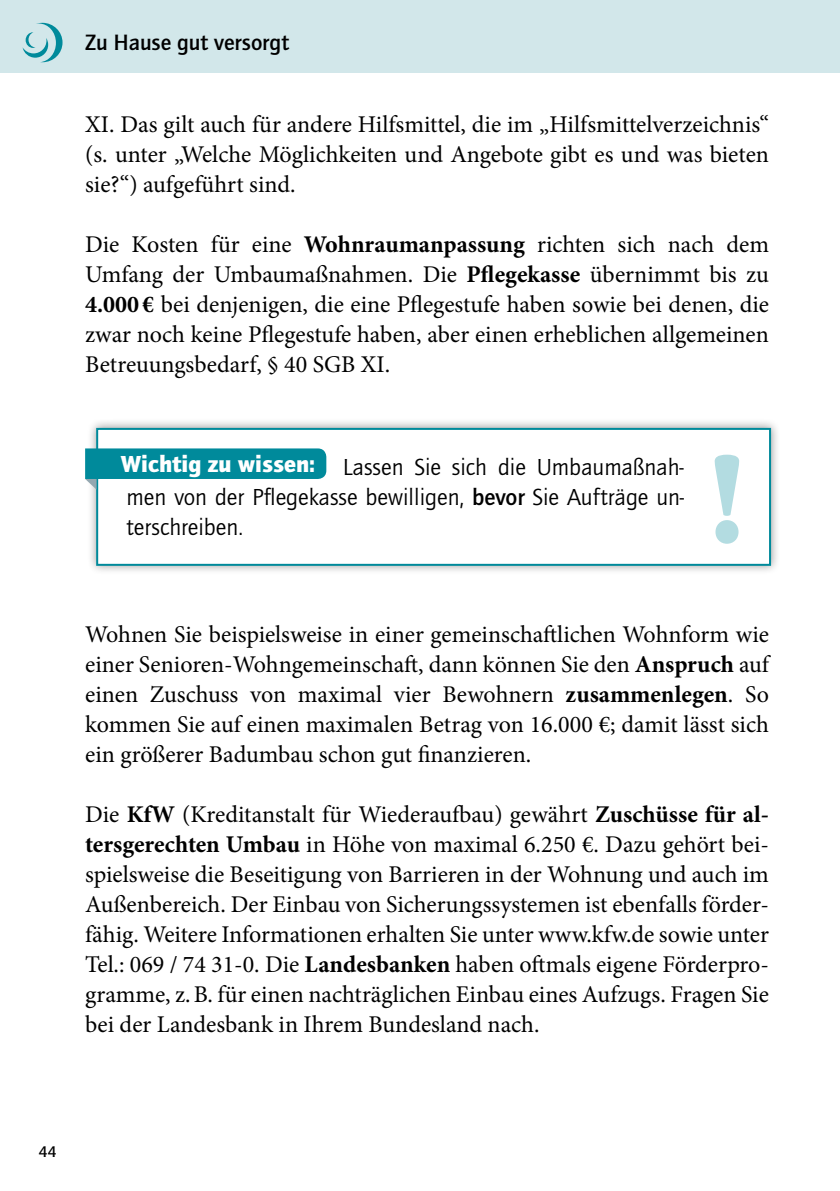
<style>
.page{position:relative;width:840px;height:1191px;background:#fff}
.page>*{position:absolute;margin:0;border:0;box-sizing:border-box;transform-origin:0 0}
.t1{font:900 131.6px "Minion Std";color:#008a9b}
.Fließtext{font:24px/30px "Minion Pro";color:#000;text-align:justify}
.t2{font:24px/30px "Quay Sans ITC Std";color:#000;text-align:justify}
.t3{font:900 24px "Quay Sans ITC Std";color:#fff}
.t4{font:500 23px "Quay Sans ITC Std";letter-spacing:-.005em;color:#000}
.t5{font:500 16px "Quay Sans ITC Std";color:#000}
.s1{font-weight:700}
.s2{font-weight:500}
</style>
<div class="page">
<div style="left:0;top:0;width:839px;height:72px;background:#d2e7ea"></div>
<svg style="left:23px;top:23px;width:39px;height:39px"></svg>
<div style="left:86px;top:418px;width:693px;height:157px;background:#000;opacity:.4"></div>
<svg style="left:95px;top:427px;width:676px;height:140px"></svg>
<svg style="left:85px;top:448px;width:241px;height:41px"></svg>
<p class="t4" style="left:85px;top:29px;width:205px">Zu Hause gut versorgt</p>
<p class="Fließtext" style="left:85px;top:109px;width:685px">XI. Das gilt auch für andere Hilfsmittel, die im „Hilfsmittelverzeichnis“ (s. unter „Welche Möglichkeiten und Angebote gibt es und was bieten sie?“) aufgeführt sind.</p>
<p class="Fließtext" style="left:85px;top:229px;width:685px">Die Kosten für eine <span class="s1">Wohnraumanpassung</span> richten sich nach dem Umfang der Umbaumaßnahmen. Die <span class="s1">Pflegekasse</span> übernimmt bis zu <span class="s1">4.000 €</span> bei denjenigen, die eine Pflegestufe haben sowie bei denen, die zwar noch keine Pflegestufe haben, aber einen erheblichen allgemeinen Betreuungsbedarf, § 40 SGB XI.</p>
<p class="t3" style="left:121px;top:449px;width:196px">Wichtig zu wissen:</p>
<h1 class="t1" style="left:708px;top:433px;width:38px">!</h1>
<p class="t2" style="left:126px;top:452px;width:558px;text-indent:216px">Lassen Sie sich die Umbaumaßnah&shy;men von der Pflegekasse bewilligen, <span class="s2">bevor</span> Sie Aufträge un&shy;terschreiben.</p>
<p class="Fließtext" style="left:85px;top:619px;width:685px">Wohnen Sie beispielsweise in einer gemeinschaftlichen Wohnform wie einer Senioren-Wohngemeinschaft, dann können Sie den <span class="s1">Anspruch</span> auf einen Zuschuss von maximal vier Bewohnern <span class="s1">zusammenlegen</span>. So kommen Sie auf einen maximalen Betrag von 16.000 €; damit lässt sich ein größerer Badumbau schon gut finanzieren.</p>
<p class="Fließtext" style="left:85px;top:799px;width:685px">Die <span class="s1">KfW</span> (Kreditanstalt für Wiederaufbau) gewährt <span class="s1">Zuschüsse für al&shy;tersgerechten Umbau</span> in Höhe von maximal 6.250 €. Dazu gehört bei&shy;spielsweise die Beseitigung von Barrieren in der Wohnung und auch im Außenbereich. Der Einbau von Sicherungssystemen ist ebenfalls förder&shy;fähig. Weitere Informationen erhalten Sie unter www.kfw.de sowie unter Tel.: 069 / 74 31-0. Die <span class="s1">Landesbanken</span> haben oftmals eigene Förderpro&shy;gramme, z.B. für einen nachträglichen Einbau eines Aufzugs. Fragen Sie bei der Landesbank in Ihrem Bundesland nach.</p>
<p class="t5" style="left:39px;top:1142px;width:19px">44</p>
</div>
